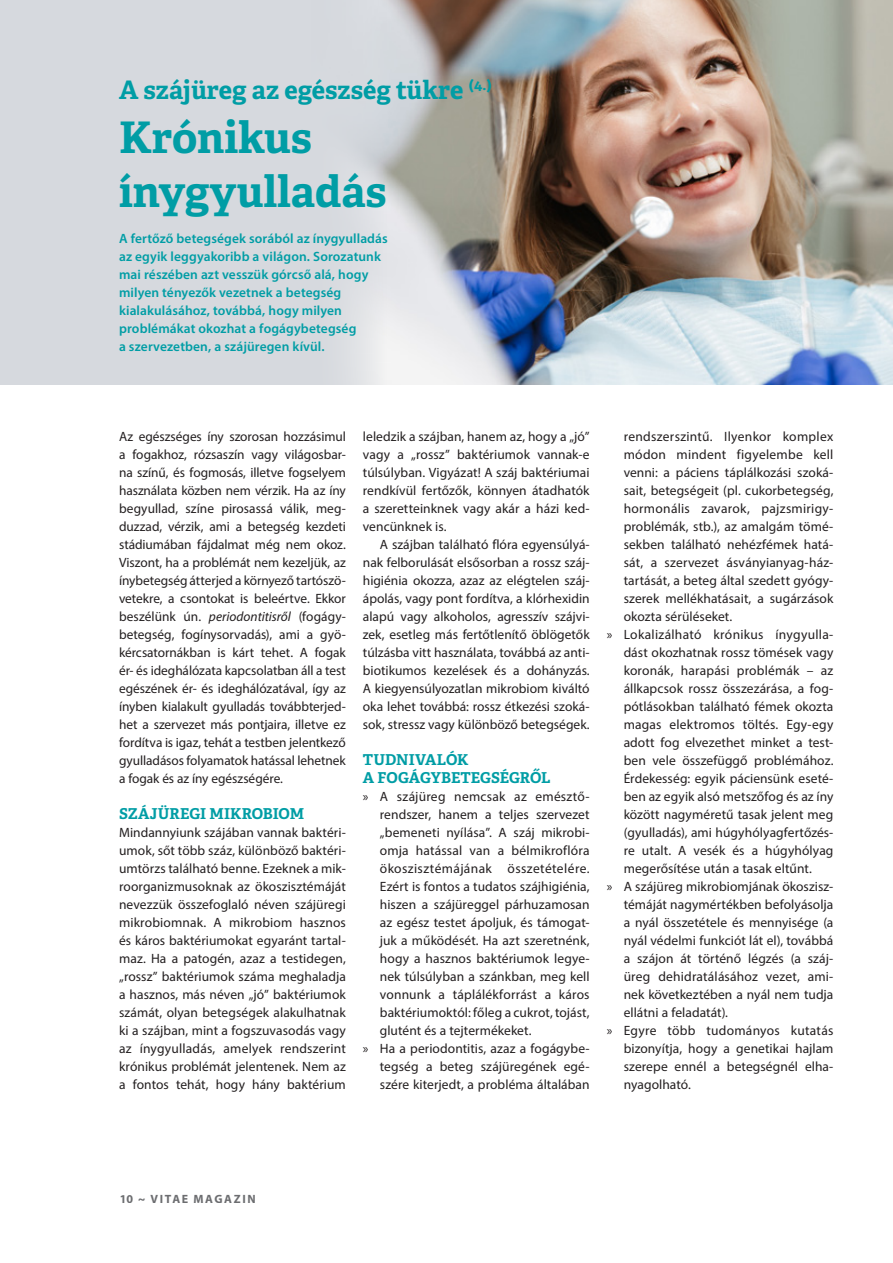
<style>
.page{position:relative;width:893px;height:1263px;background:#fff}
.page>*{position:absolute;margin:0;border:0;box-sizing:border-box;transform-origin:0 0}
.CÍM{font:700 43.5px/54px "Adelle Basic";color:#009da5}
.ALCÍM{font:700 25.5px "Adelle Basic";letter-spacing:-.005em;color:#009da5}
.szövegközi_alcímek{font:700 15px/18px "Adelle Basic";color:#009da5}
.Szövegtörzs_nincs_be{font:13.5px/18px "Myriad Pro";letter-spacing:.005em;color:#231f20;text-align:justify}
.Szövegtörzs{font:13.5px/18px "Myriad Pro";color:#231f20;text-align:justify}
.lead{font:600 13.5px/18px "Myriad Pro";letter-spacing:.005em;color:#009da5}
.t1{font:700 12px "Myriad Pro";letter-spacing:.13em;color:#6c6d70}
.s1{font-style:italic}
</style>
<div class="page">
<div style="left:0;top:0;width:893px;height:384px;background:#d6d9de"></div>
<img style="left:354px;top:0;width:539px;height:384px">
<p class="ALCÍM" style="left:119px;top:73px;width:374px">A szájüreg az egészség tükre <sup>(4.)</sup></p>
<p class="CÍM" style="left:119px;top:110px;width:269px">Krónikus ínygyulladás</p>
<p class="lead" style="left:119px;top:229px;width:270px">A fertőző betegségek sorából az ínygyulladás az egyik leggyakoribb a világon. Sorozatunk mai részében azt vesszük górcső alá, hogy milyen tényezők vezetnek a betegség kialakulásához, továbbá, hogy milyen problémákat okozhat a fogágybetegség<br>a szervezetben, a szájüregen kívül.</p>
<p class="Szövegtörzs_nincs_be" style="left:119px;top:427px;width:228px">Az egészséges íny szorosan hozzásimul a fogakhoz, rózsaszín vagy világosbar&shy;na színű, és fogmosás, illetve fogselyem használata közben nem vérzik. Ha az íny begyullad, színe pirosassá válik, meg&shy;duzzad, vérzik, ami a betegség kezdeti stádiumában fájdalmat még nem okoz.<br>Viszont, ha a problémát nem kezeljük, az ínybetegség átterjed a környező tartószö&shy;vetekre, a csontokat is beleértve. Ekkor beszélünk ún. <span class="s1">periodontitisről</span> (fogágy&shy;betegség, fogínysorvadás), ami a gyö&shy;kércsatornákban is kárt tehet. A fogak ér- és ideghálózata kapcsolatban áll a test egészének ér- és ideghálózatával, így az ínyben kialakult gyulladás továbbterjed&shy;het a szervezet más pontjaira, illetve ez fordítva is igaz, tehát a testben jelentkező gyulladásos folyamatok hatással lehetnek a fogak és az íny egészségére.</p>
<p class="szövegközi_alcímek" style="left:119px;top:804px;width:187px">SZÁJÜREGI MIKROBIOM</p>
<p class="Szövegtörzs_nincs_be" style="left:119px;top:823px;width:228px">Mindannyiunk szájában vannak baktéri&shy;umok, sőt több száz, különböző baktéri&shy;umtörzs található benne. Ezeknek a mik&shy;roorganizmusoknak az ökoszisztémáját nevezzük összefoglaló néven szájüregi mikrobiomnak. A mikrobiom hasznos és káros baktériumokat egyaránt tartal&shy;maz. Ha a patogén, azaz a testidegen, „rossz” baktériumok száma meghaladja a hasznos, más néven „jó” baktériumok számát, olyan betegségek alakulhatnak ki a szájban, mint a fogszuvasodás vagy az ínygyulladás, amelyek rendszerint krónikus problémát jelentenek. Nem az a fontos tehát, hogy hány baktérium</p>
<p class="Szövegtörzs_nincs_be" style="left:363px;top:427px;width:228px">leledzik a szájban, hanem az, hogy a „jó” vagy a „rossz” baktériumok vannak-e túlsúlyban. Vigyázat! A száj baktériumai rendkívül fertőzők, könnyen átadhatók a szeretteinknek vagy akár a házi ked&shy;vencünknek is.</p>
<p class="Szövegtörzs" style="left:363px;top:535px;width:228px;text-indent:17px">A szájban található flóra egyensúlyá&shy;nak felborulását elsősorban a rossz száj&shy;higiénia okozza, azaz az elégtelen száj&shy;ápolás, vagy pont fordítva, a klórhexidin alapú vagy alkoholos, agresszív szájvi&shy;zek, esetleg más fertőtlenítő öblögetők túlzásba vitt használata, továbbá az anti&shy;biotikumos kezelések és a dohányzás.<br>A kiegyensúlyozatlan mikrobiom kiváltó oka lehet továbbá: rossz étkezési szoká&shy;sok, stressz vagy különböző betegségek.</p>
<p class="szövegközi_alcímek" style="left:363px;top:750px;width:189px">TUDNIVALÓK<br>A FOGÁGYBETEGSÉGRŐL</p>
<p class="Szövegtörzs_nincs_be" style="left:380px;top:787px;width:211px;text-indent:-17px">» A szájüreg nemcsak az emésztő&shy;rendszer, hanem a teljes szervezet „bemeneti nyílása”. A száj mikrobi&shy;omja hatással van a bélmikroflóra ökoszisztémájának összetételére.<br>Ezért is fontos a tudatos szájhigiénia, hiszen a szájüreggel párhuzamosan az egész testet ápoljuk, és támogat&shy;juk a működését. Ha azt szeretnénk, hogy a hasznos baktériumok legye&shy;nek túlsúlyban a szánkban, meg kell vonnunk a táplálékforrást a káros baktériumoktól: főleg a cukrot, tojást, glutént és a tejtermékeket.</p>
<p class="Szövegtörzs_nincs_be" style="left:380px;top:1039px;width:211px;text-indent:-17px">» Ha a periodontitis, azaz a fogágybe&shy;tegség a beteg szájüregének egé&shy;szére kiterjedt, a probléma általában</p>
<p class="Szövegtörzs_nincs_be" style="left:624px;top:427px;width:211px">rendszerszintű. Ilyenkor komplex módon mindent figyelembe kell venni: a páciens táplálkozási szoká&shy;sait, betegségeit (pl. cukorbetegség, hormonális zavarok, pajzsmirigy&shy;problémák, stb.), az amalgám tömé&shy;sekben található nehézfémek hatá&shy;sát, a szervezet ásványianyag-ház&shy;tartását, a beteg által szedett gyógy&shy;szerek mellékhatásait, a sugárzások okozta sérüléseket.</p>
<p class="Szövegtörzs_nincs_be" style="left:624px;top:625px;width:211px;text-indent:-17px">» Lokalizálható krónikus ínygyulla&shy;dást okozhatnak rossz tömések vagy koronák, harapási problémák – az állkapcsok rossz összezárása, a fog&shy;pótlásokban található fémek okozta magas elektromos töltés. Egy-egy adott fog elvezethet minket a test&shy;ben vele összefüggő problémához.<br>Érdekesség: egyik páciensünk eseté&shy;ben az egyik alsó metszőfog és az íny között nagyméretű tasak jelent meg (gyulladás), ami húgyhólyagfertőzés&shy;re utalt. A vesék és a húgyhólyag megerősítése után a tasak eltűnt.</p>
<p class="Szövegtörzs_nincs_be" style="left:624px;top:877px;width:211px;text-indent:-17px">» A szájüreg mikrobiomjának ökoszisz&shy;témáját nagymértékben befolyásolja a nyál összetétele és mennyisége (a nyál védelmi funkciót lát el), továbbá a szájon át történő légzés (a száj&shy;üreg dehidratálásához vezet, ami&shy;nek következtében a nyál nem tudja ellátni a feladatát).</p>
<p class="Szövegtörzs_nincs_be" style="left:624px;top:1021px;width:211px;text-indent:-17px">» Egyre több tudományos kutatás bizonyítja, hogy a genetikai hajlam szerepe ennél a betegségnél elha&shy;nyagolható.</p>
<p class="t1" style="left:119px;top:1191px;width:138px">10 ~ VITAE MAGAZIN</p>
</div>
